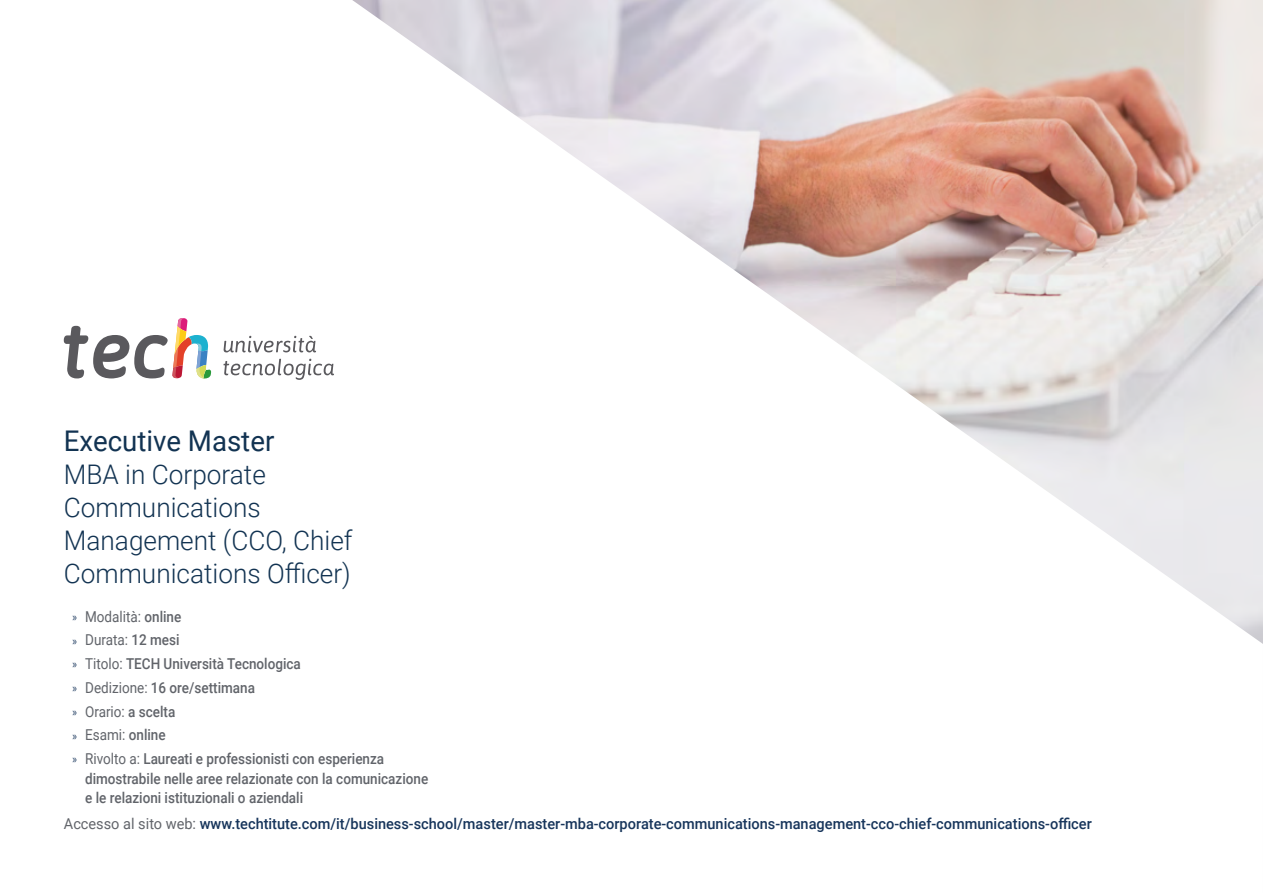
<style>
.page{position:relative;width:1263px;height:893px;background:#fff}
.page>*{position:absolute;margin:0;border:0;box-sizing:border-box;transform-origin:0 0}
.t1{font:28.5px "Roboto";color:#123352}
.t2{font:300 27px/33px "Roboto";color:#123352}
.t3{font:500 15px/23.7px "Roboto";color:#61646a;scale:.9 1}
.t4{font:500 15px "Roboto";color:#17355b}
.s1{font-family:"Myriad Pro";font-weight:400;font-size:12px;color:#17355b}
.s2{font-weight:400}
.s3{font-weight:400;color:#61646a}
</style>
<div class="page">
<img style="left:352px;top:0;width:911px;height:644px">
<svg style="left:224px;top:336px;width:92px;height:16px"></svg>
<svg style="left:224px;top:359px;width:110px;height:21px"></svg>
<svg style="left:64px;top:318px;width:147px;height:61px"></svg>
<h1 class="t1" style="left:64px;top:421px;width:212px">Executive Master</h1>
<h2 class="t2" style="left:64px;top:457px;width:290px">MBA in Corporate<br>Communications<br>Management (CCO, Chief<br>Communications Officer)</h2>
<p class="t3" style="left:72px;top:604px;width:348px"><span class="s1">»</span> <span class="s2">Modalità:</span> online<br><span class="s1">»</span> <span class="s2">Durata:</span> 12 mesi<br><span class="s1">»</span> <span class="s2">Titolo:</span> TECH Università Tecnologica<br><span class="s1">»</span> <span class="s2">Dedizione:</span> 16 ore/settimana<br><span class="s1">»</span> <span class="s2">Orario:</span> a scelta<br><span class="s1">»</span> <span class="s2">Esami:</span> online<br><span class="s1">»</span> <span class="s2">Rivolto a:</span> Laureati e professionisti con esperienza</p>
<p class="t3" style="left:85px;top:768px;width:383px;line-height:19.5px">dimostrabile nelle aree relazionate con la comunicazione e le relazioni istituzionali o aziendali</p>
<p class="t4" style="left:64px;top:813px;width:1029px"><span class="s3">Accesso al sito web:</span> www.techtitute.com/it/business-school/master/master-mba-corporate-communications-management-cco-chief-communications-officer</p>
</div>
